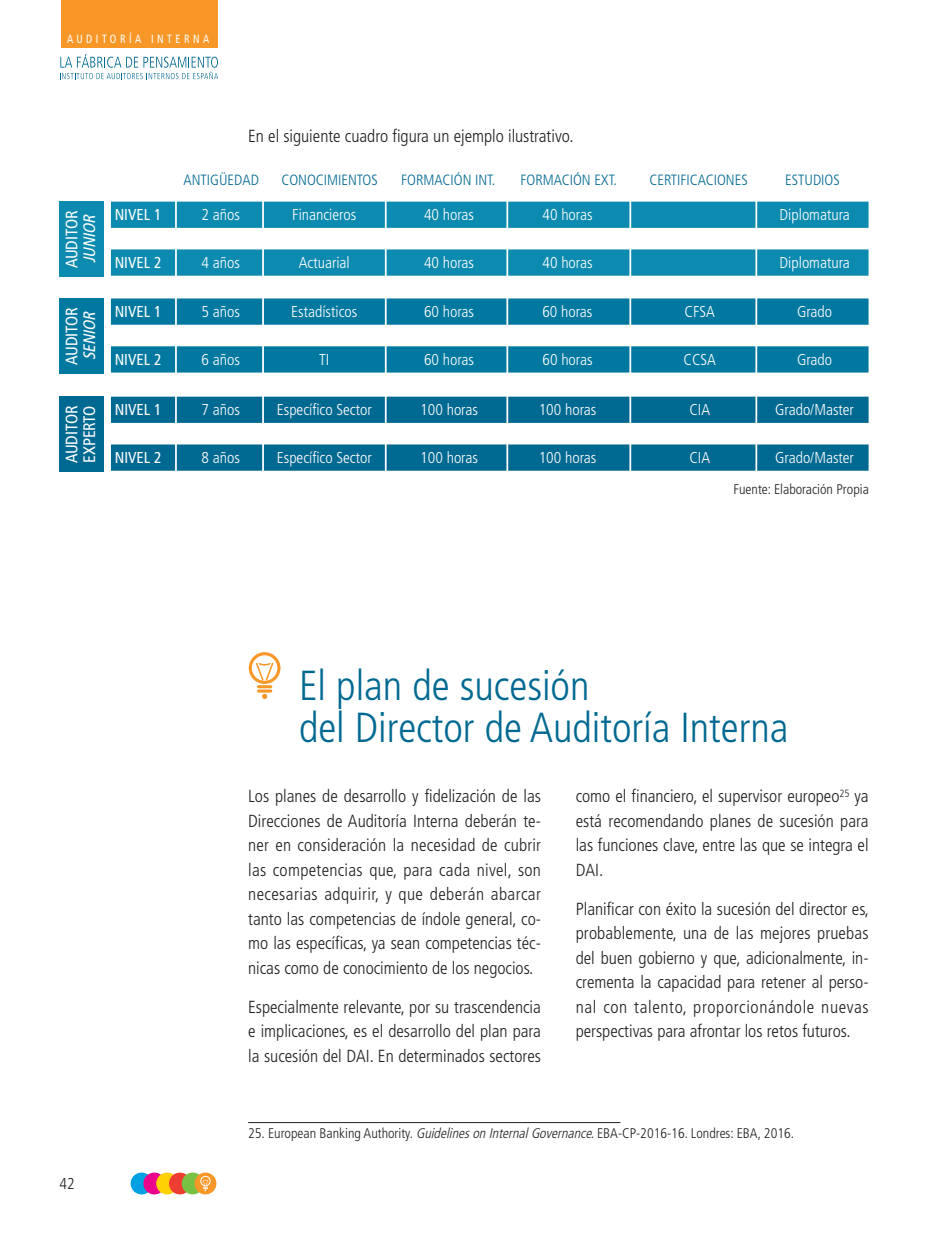
<style>
.page{position:relative;width:942px;height:1239px;background:#fff}
.page>*{position:absolute;margin:0;border:0;box-sizing:border-box;transform-origin:0 0}
.t1{font:300 condensed 42px/42px "Frutiger";color:#006991}
.t2{font:300 condensed 17.5px/24.5px "Frutiger";color:#231f20;text-align:justify}
.t3{font:condensed 16.62px/17.5px "Frutiger";color:#fff}
.t4{font:italic condensed 16.62px "Frutiger";color:#fff}
.t5{font:300 condensed 15.75px "Frutiger";color:#fff}
.t6{font:condensed 15.75px "Frutiger";color:#fff}
.t7{font:300 condensed 15.75px "Frutiger";color:#231f20}
.t8{font:300 condensed 14.88px "Frutiger";color:#006991}
.t9{font:300 condensed 14px "Frutiger";color:#231f20}
.t10{font:condensed 11.9px "Frutiger";letter-spacing:.33em;color:#fff;scale:.9 1}
.s1{font-style:italic}
</style>
<div class="page">
<svg style="left:60px;top:54px;width:158px;height:25px"></svg>
<div style="left:61px;top:0;width:156px;height:47px;background:#f79727"></div>
<div style="left:131px;top:1173px;width:21px;height:21px;background:#00a1e3;border-radius:50%"></div>
<div style="left:143px;top:1173px;width:22px;height:21px;background:#ed028c;border-radius:50%"></div>
<div style="left:156px;top:1173px;width:22px;height:21px;background:#fed105;border-radius:50%"></div>
<div style="left:169px;top:1173px;width:22px;height:21px;background:#ee3e34;border-radius:50%"></div>
<div style="left:182px;top:1173px;width:22px;height:21px;background:#79c142;border-radius:50%"></div>
<div style="left:194px;top:1173px;width:22px;height:21px;background:#f79727;border-radius:50%"></div>
<svg style="left:200px;top:1176px;width:11px;height:15px"></svg>
<div style="left:60px;top:202px;width:44px;height:75px;background:#0d8aaf"></div>
<div style="left:111px;top:202px;width:757px;height:26px;background:#0d8aaf"></div>
<div style="left:111px;top:249px;width:757px;height:27px;background:#0d8aaf"></div>
<div style="left:60px;top:298px;width:44px;height:76px;background:#0078a0"></div>
<div style="left:111px;top:298px;width:757px;height:27px;background:#0078a0"></div>
<div style="left:111px;top:346px;width:757px;height:27px;background:#0078a0"></div>
<div style="left:60px;top:397px;width:44px;height:75px;background:#006991"></div>
<div style="left:111px;top:397px;width:757px;height:26px;background:#006991"></div>
<div style="left:111px;top:444px;width:757px;height:27px;background:#006991"></div>
<hr style="left:175px;top:193px;width:2px;height:289px;background:#fff">
<hr style="left:262px;top:193px;width:2px;height:289px;background:#fff">
<hr style="left:385px;top:193px;width:1px;height:289px;background:#fff">
<hr style="left:506px;top:193px;width:2px;height:289px;background:#fff">
<hr style="left:629px;top:193px;width:2px;height:289px;background:#fff">
<hr style="left:755px;top:193px;width:2px;height:281px;background:#fff">
<hr style="left:257px;top:685px;width:15px;height:3px;background:#f79727;border-radius:2px">
<hr style="left:257px;top:690px;width:15px;height:3px;background:#f79727;border-radius:2px">
<svg style="left:262px;top:694px;width:5px;height:5px"></svg>
<svg style="left:249px;top:652px;width:31px;height:32px"></svg>
<hr style="left:248px;top:1122px;width:372px;height:1px;background:#231f20">
<p class="t10" style="left:67px;top:34px;width:160px">AUDITORÍA INTERNA</p>
<p class="t2" style="left:248px;top:125px;width:327px">En el siguiente cuadro figura un ejemplo ilustrativo.</p>
<p class="t8" style="left:183px;top:174px;width:77px">ANTIGÜEDAD</p>
<p class="t8" style="left:281px;top:174px;width:98px">CONOCIMIENTOS</p>
<p class="t8" style="left:401px;top:174px;width:96px">FORMACIÓN INT.</p>
<p class="t8" style="left:520px;top:174px;width:98px">FORMACIÓN EXT.</p>
<p class="t8" style="left:649px;top:174px;width:100px">CERTIFICACIONES</p>
<p class="t8" style="left:785px;top:174px;width:56px">ESTUDIOS</p>
<p class="t3" style="left:64px;top:268px;width:59px;rotate:-90deg">AUDITOR</p>
<p class="t4" style="left:83px;top:263px;width:53px;rotate:-90deg">JUNIOR</p>
<p class="t6" style="left:115px;top:208px;width:48px">NIVEL 1</p>
<p class="t5" style="left:201px;top:208px;width:40px">2 años</p>
<p class="t5" style="left:292px;top:208px;width:66px">Financieros</p>
<p class="t5" style="left:424px;top:208px;width:52px">40 horas</p>
<p class="t5" style="left:542px;top:208px;width:52px">40 horas</p>
<p class="t5" style="left:779px;top:208px;width:72px">Diplomatura</p>
<p class="t6" style="left:115px;top:256px;width:48px">NIVEL 2</p>
<p class="t5" style="left:201px;top:256px;width:40px">4 años</p>
<p class="t5" style="left:299px;top:256px;width:52px">Actuarial</p>
<p class="t5" style="left:424px;top:256px;width:52px">40 horas</p>
<p class="t5" style="left:542px;top:256px;width:52px">40 horas</p>
<p class="t5" style="left:779px;top:256px;width:72px">Diplomatura</p>
<p class="t3" style="left:64px;top:365px;width:59px;rotate:-90deg">AUDITOR</p>
<p class="t4" style="left:83px;top:360px;width:53px;rotate:-90deg">SENIOR</p>
<p class="t6" style="left:115px;top:305px;width:48px">NIVEL 1</p>
<p class="t5" style="left:201px;top:305px;width:40px">5 años</p>
<p class="t5" style="left:291px;top:305px;width:68px">Estadísticos</p>
<p class="t5" style="left:424px;top:305px;width:52px">60 horas</p>
<p class="t5" style="left:542px;top:305px;width:52px">60 horas</p>
<p class="t5" style="left:684px;top:305px;width:32px">CFSA</p>
<p class="t5" style="left:797px;top:305px;width:36px">Grado</p>
<p class="t6" style="left:115px;top:353px;width:48px">NIVEL 2</p>
<p class="t5" style="left:201px;top:353px;width:40px">6 años</p>
<p class="t5" style="left:319px;top:353px;width:12px">TI</p>
<p class="t5" style="left:424px;top:353px;width:52px">60 horas</p>
<p class="t5" style="left:542px;top:353px;width:52px">60 horas</p>
<p class="t5" style="left:683px;top:353px;width:34px">CCSA</p>
<p class="t5" style="left:797px;top:353px;width:37px">Grado</p>
<p class="t3" style="left:64px;top:463px;width:59px;rotate:-90deg">AUDITOR<br>EXPERTO</p>
<p class="t6" style="left:115px;top:403px;width:48px">NIVEL 1</p>
<p class="t5" style="left:201px;top:403px;width:40px">7 años</p>
<p class="t5" style="left:277px;top:403px;width:96px">Específico Sector</p>
<p class="t5" style="left:420px;top:403px;width:59px">100 horas</p>
<p class="t5" style="left:538px;top:403px;width:59px">100 horas</p>
<p class="t5" style="left:689px;top:403px;width:22px">CIA</p>
<p class="t5" style="left:775px;top:403px;width:80px">Grado/Master</p>
<p class="t6" style="left:115px;top:451px;width:48px">NIVEL 2</p>
<p class="t5" style="left:201px;top:451px;width:40px">8 años</p>
<p class="t5" style="left:277px;top:451px;width:96px">Específico Sector</p>
<p class="t5" style="left:420px;top:451px;width:59px">100 horas</p>
<p class="t5" style="left:538px;top:451px;width:59px">100 horas</p>
<p class="t5" style="left:689px;top:451px;width:22px">CIA</p>
<p class="t5" style="left:775px;top:451px;width:80px">Grado/Master</p>
<p class="t9" style="left:733px;top:484px;width:137px">Fuente: Elaboración Propia</p>
<h1 class="t1" style="left:299px;top:668px;width:491px">El plan de sucesión<br>del Director de Auditoría Interna</h1>
<p class="t2" style="left:248px;top:785px;width:294px">Los planes de desarrollo y fidelización de las Direcciones de Auditoría Interna deberán te&shy;ner en consideración la necesidad de cubrir las competencias que, para cada nivel, son necesarias adquirir, y que deberán abarcar tanto las competencias de índole general, co&shy;mo las específicas, ya sean competencias téc&shy;nicas como de conocimiento de los negocios.</p>
<p class="t2" style="left:248px;top:996px;width:294px">Especialmente relevante, por su trascendencia e implicaciones, es el desarrollo del plan para la sucesión del DAI. En determinados sectores</p>
<p class="t2" style="left:575px;top:785px;width:294px">como el financiero, el supervisor europeo<sup>25</sup> ya está recomendando planes de sucesión para las funciones clave, entre las que se integra el DAI.</p>
<p class="t2" style="left:575px;top:898px;width:295px">Planificar con éxito la sucesión del director es, probablemente, una de las mejores pruebas del buen gobierno y que, adicionalmente, in&shy;crementa la capacidad para retener al perso&shy;nal con talento, proporcionándole nuevas perspectivas para afrontar los retos futuros.</p>
<p class="t7" style="left:60px;top:1178px;width:17px">42</p>
<p class="t9" style="left:248px;top:1127px;width:547px">25. European Banking Authority. <span class="s1">Guidelineson InternalGovernance.</span>EBA-CP-2016-16. Londres: EBA, 2016.</p>
</div>
